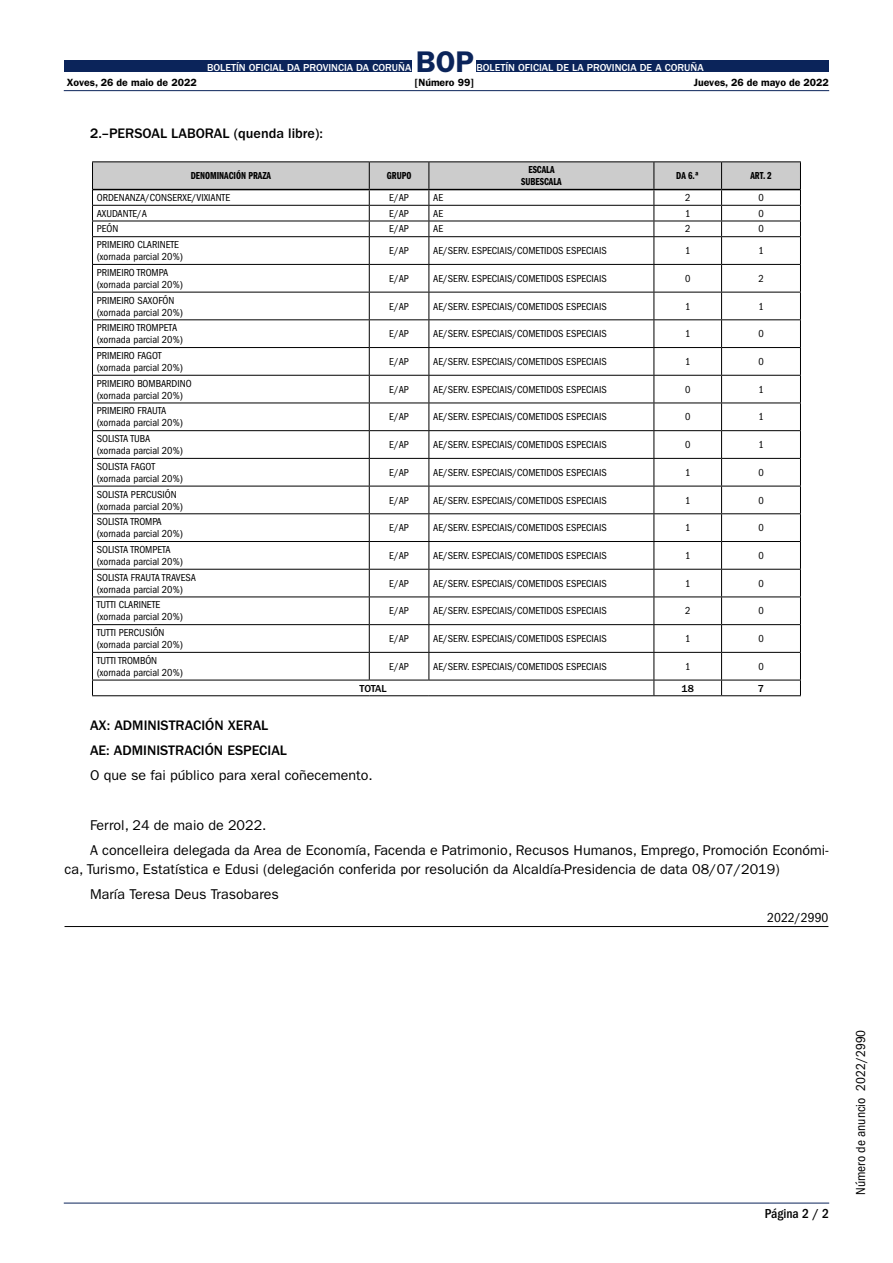
<style>
.page{position:relative;width:893px;height:1263px;background:#fff}
.page>*{position:absolute;margin:0;border:0;box-sizing:border-box;transform-origin:0 0}
.t1{font:600 30px "ITC Franklin Gothic Std";color:#0b245a}
.t2{font:14.25px/25px "ITC Franklin Gothic Std";color:#000}
.t3{font:500 14.25px/25px "ITC Franklin Gothic Std";color:#000}
.t4{font:condensed 13.5px "ITC Franklin Gothic Std";color:#000}
.t5{font:500 condensed 13.5px "ITC Franklin Gothic Std";color:#000}
.t6{font:condensed 10.5px/12px "ITC Franklin Gothic Std";color:#000}
.t7{font:500 10.5px "ITC Franklin Gothic Std";color:#fff}
.t8{font:600 10.5px "ITC Franklin Gothic Std";color:#000}
.t9{font:10.5px/12px "ITC Franklin Gothic Std Dm Cp";color:#000;text-align:center}
.t10{font:500 10.5px "ITC Franklin Gothic Std";letter-spacing:-.025em;color:#000}
</style>
<div class="page">
<div style="left:64px;top:60px;width:347px;height:12px;background:#0b245a"></div>
<div style="left:476px;top:60px;width:353px;height:12px;background:#0b245a"></div>
<hr style="left:64px;top:90px;width:765px;height:1px;background:#0b245a">
<hr style="left:64px;top:1203px;width:765px;height:1px;background:#0b245a">
<hr style="left:65px;top:926px;width:763px;height:1px;background:#000">
<hr style="left:92px;top:161px;width:277px;height:1px;background:#000">
<hr style="left:369px;top:161px;width:60px;height:1px;background:#000">
<hr style="left:429px;top:161px;width:225px;height:1px;background:#000">
<hr style="left:654px;top:161px;width:68px;height:1px;background:#000">
<hr style="left:722px;top:161px;width:79px;height:1px;background:#000">
<svg style="left:92px;top:162px;width:709px;height:533px"></svg>
<hr style="left:92px;top:695px;width:277px;height:1px;background:#000">
<hr style="left:369px;top:695px;width:60px;height:1px;background:#000">
<hr style="left:429px;top:695px;width:225px;height:1px;background:#000">
<hr style="left:654px;top:695px;width:68px;height:1px;background:#000">
<hr style="left:722px;top:695px;width:79px;height:1px;background:#000">
<hr style="left:93px;top:189px;width:276px;height:1px;background:#000">
<hr style="left:369px;top:189px;width:60px;height:1px;background:#000">
<hr style="left:429px;top:189px;width:225px;height:1px;background:#000">
<hr style="left:654px;top:189px;width:68px;height:1px;background:#000">
<hr style="left:722px;top:189px;width:78px;height:1px;background:#000">
<p class="t7" style="left:207px;top:62px;width:206px">BOLETÍN OFICIAL DA PROVINCIA DA CORUÑA</p>
<h1 class="t1" style="left:416px;top:44px;width:60px">BOP</h1>
<p class="t7" style="left:476px;top:62px;width:229px">BOLETÍN OFICIAL DE LA PROVINCIA DE A CORUÑA</p>
<p class="t8" style="left:67px;top:76px;width:131px">Xoves, 26 de maio de 2022</p>
<p class="t8" style="left:414px;top:76px;width:61px">[Número 99]</p>
<p class="t8" style="left:694px;top:76px;width:136px">Jueves, 26 de mayo de 2022</p>
<h2 class="t3" style="left:90px;top:121px;width:234px">2.–PERSOAL LABORAL (quenda libre):</h2>
<p class="t9" style="left:191px;top:170px;width:82px">DENOMINACIÓN PRAZA</p>
<p class="t9" style="left:387px;top:170px;width:26px">GRUPO</p>
<p class="t9" style="left:521px;top:164px;width:42px">ESCALA<br>SUBESCALA</p>
<p class="t9" style="left:676px;top:170px;width:24px">DA 6.ª</p>
<p class="t9" style="left:750px;top:170px;width:23px">ART. 2</p>
<p class="t6" style="left:97px;top:192px;width:135px">ORDENANZA/CONSERXE/VIXIANTE</p>
<p class="t6" style="left:389px;top:192px;width:21px">E/AP</p>
<p class="t6" style="left:433px;top:192px;width:12px">AE</p>
<p class="t6" style="left:685px;top:192px;width:7px">2</p>
<p class="t6" style="left:758px;top:192px;width:7px">0</p>
<p class="t6" style="left:97px;top:207px;width:52px">AXUDANTE/A</p>
<p class="t6" style="left:389px;top:207px;width:21px">E/AP</p>
<p class="t6" style="left:433px;top:207px;width:12px">AE</p>
<p class="t6" style="left:685px;top:207px;width:7px">1</p>
<p class="t6" style="left:758px;top:207px;width:7px">0</p>
<p class="t6" style="left:97px;top:223px;width:23px">PEÓN</p>
<p class="t6" style="left:389px;top:223px;width:21px">E/AP</p>
<p class="t6" style="left:433px;top:223px;width:12px">AE</p>
<p class="t6" style="left:685px;top:223px;width:7px">2</p>
<p class="t6" style="left:758px;top:223px;width:7px">0</p>
<p class="t6" style="left:97px;top:239px;width:88px">PRIMEIRO CLARINETE (xornada parcial 20%)</p>
<p class="t6" style="left:389px;top:245px;width:21px">E/AP</p>
<p class="t6" style="left:433px;top:245px;width:175px">AE/SERV. ESPECIAIS/COMETIDOS ESPECIAIS</p>
<p class="t6" style="left:685px;top:245px;width:7px">1</p>
<p class="t6" style="left:758px;top:245px;width:7px">1</p>
<p class="t6" style="left:97px;top:266px;width:88px">PRIMEIRO TROMPA (xornada parcial 20%)</p>
<p class="t6" style="left:389px;top:272px;width:21px">E/AP</p>
<p class="t6" style="left:433px;top:272px;width:175px">AE/SERV. ESPECIAIS/COMETIDOS ESPECIAIS</p>
<p class="t6" style="left:685px;top:272px;width:7px">0</p>
<p class="t6" style="left:758px;top:272px;width:7px">2</p>
<p class="t6" style="left:97px;top:294px;width:88px">PRIMEIRO SAXOFÓN (xornada parcial 20%)</p>
<p class="t6" style="left:389px;top:300px;width:21px">E/AP</p>
<p class="t6" style="left:433px;top:300px;width:175px">AE/SERV. ESPECIAIS/COMETIDOS ESPECIAIS</p>
<p class="t6" style="left:685px;top:300px;width:7px">1</p>
<p class="t6" style="left:758px;top:300px;width:7px">1</p>
<p class="t6" style="left:97px;top:322px;width:88px">PRIMEIRO TROMPETA (xornada parcial 20%)</p>
<p class="t6" style="left:389px;top:328px;width:21px">E/AP</p>
<p class="t6" style="left:433px;top:328px;width:175px">AE/SERV. ESPECIAIS/COMETIDOS ESPECIAIS</p>
<p class="t6" style="left:685px;top:328px;width:7px">1</p>
<p class="t6" style="left:758px;top:328px;width:7px">0</p>
<p class="t6" style="left:97px;top:350px;width:88px">PRIMEIRO FAGOT (xornada parcial 20%)</p>
<p class="t6" style="left:389px;top:356px;width:21px">E/AP</p>
<p class="t6" style="left:433px;top:356px;width:175px">AE/SERV. ESPECIAIS/COMETIDOS ESPECIAIS</p>
<p class="t6" style="left:685px;top:356px;width:7px">1</p>
<p class="t6" style="left:758px;top:356px;width:7px">0</p>
<p class="t6" style="left:97px;top:377px;width:96px">PRIMEIRO BOMBARDINO (xornada parcial 20%)</p>
<p class="t6" style="left:389px;top:383px;width:21px">E/AP</p>
<p class="t6" style="left:433px;top:383px;width:175px">AE/SERV. ESPECIAIS/COMETIDOS ESPECIAIS</p>
<p class="t6" style="left:685px;top:383px;width:7px">0</p>
<p class="t6" style="left:758px;top:383px;width:7px">1</p>
<p class="t6" style="left:97px;top:405px;width:88px">PRIMEIRO FRAUTA (xornada parcial 20%)</p>
<p class="t6" style="left:389px;top:411px;width:21px">E/AP</p>
<p class="t6" style="left:433px;top:411px;width:175px">AE/SERV. ESPECIAIS/COMETIDOS ESPECIAIS</p>
<p class="t6" style="left:685px;top:411px;width:7px">0</p>
<p class="t6" style="left:758px;top:411px;width:7px">1</p>
<p class="t6" style="left:97px;top:433px;width:88px">SOLISTA TUBA (xornada parcial 20%)</p>
<p class="t6" style="left:389px;top:439px;width:21px">E/AP</p>
<p class="t6" style="left:433px;top:439px;width:175px">AE/SERV. ESPECIAIS/COMETIDOS ESPECIAIS</p>
<p class="t6" style="left:685px;top:439px;width:7px">0</p>
<p class="t6" style="left:758px;top:439px;width:7px">1</p>
<p class="t6" style="left:97px;top:460px;width:88px">SOLISTA FAGOT (xornada parcial 20%)</p>
<p class="t6" style="left:389px;top:466px;width:21px">E/AP</p>
<p class="t6" style="left:433px;top:466px;width:175px">AE/SERV. ESPECIAIS/COMETIDOS ESPECIAIS</p>
<p class="t6" style="left:685px;top:466px;width:7px">1</p>
<p class="t6" style="left:758px;top:466px;width:7px">0</p>
<p class="t6" style="left:97px;top:488px;width:88px">SOLISTA PERCUSIÓN (xornada parcial 20%)</p>
<p class="t6" style="left:389px;top:494px;width:21px">E/AP</p>
<p class="t6" style="left:433px;top:494px;width:175px">AE/SERV. ESPECIAIS/COMETIDOS ESPECIAIS</p>
<p class="t6" style="left:685px;top:494px;width:7px">1</p>
<p class="t6" style="left:758px;top:494px;width:7px">0</p>
<p class="t6" style="left:97px;top:516px;width:88px">SOLISTA TROMPA (xornada parcial 20%)</p>
<p class="t6" style="left:389px;top:522px;width:21px">E/AP</p>
<p class="t6" style="left:433px;top:522px;width:175px">AE/SERV. ESPECIAIS/COMETIDOS ESPECIAIS</p>
<p class="t6" style="left:685px;top:522px;width:7px">1</p>
<p class="t6" style="left:758px;top:522px;width:7px">0</p>
<p class="t6" style="left:97px;top:544px;width:88px">SOLISTA TROMPETA (xornada parcial 20%)</p>
<p class="t6" style="left:389px;top:550px;width:21px">E/AP</p>
<p class="t6" style="left:433px;top:550px;width:175px">AE/SERV. ESPECIAIS/COMETIDOS ESPECIAIS</p>
<p class="t6" style="left:685px;top:550px;width:7px">1</p>
<p class="t6" style="left:758px;top:550px;width:7px">0</p>
<p class="t6" style="left:97px;top:571px;width:101px">SOLISTA FRAUTA TRAVESA (xornada parcial 20%)</p>
<p class="t6" style="left:389px;top:577px;width:21px">E/AP</p>
<p class="t6" style="left:433px;top:577px;width:175px">AE/SERV. ESPECIAIS/COMETIDOS ESPECIAIS</p>
<p class="t6" style="left:685px;top:577px;width:7px">1</p>
<p class="t6" style="left:758px;top:577px;width:7px">0</p>
<p class="t6" style="left:97px;top:599px;width:88px">TUTTI CLARINETE (xornada parcial 20%)</p>
<p class="t6" style="left:389px;top:605px;width:21px">E/AP</p>
<p class="t6" style="left:433px;top:605px;width:175px">AE/SERV. ESPECIAIS/COMETIDOS ESPECIAIS</p>
<p class="t6" style="left:685px;top:605px;width:7px">2</p>
<p class="t6" style="left:758px;top:605px;width:7px">0</p>
<p class="t6" style="left:97px;top:627px;width:88px">TUTTI PERCUSIÓN (xornada parcial 20%)</p>
<p class="t6" style="left:389px;top:633px;width:21px">E/AP</p>
<p class="t6" style="left:433px;top:633px;width:175px">AE/SERV. ESPECIAIS/COMETIDOS ESPECIAIS</p>
<p class="t6" style="left:685px;top:633px;width:7px">1</p>
<p class="t6" style="left:758px;top:633px;width:7px">0</p>
<p class="t6" style="left:97px;top:654px;width:88px">TUTTI TROMBÓN (xornada parcial 20%)</p>
<p class="t6" style="left:389px;top:660px;width:21px">E/AP</p>
<p class="t6" style="left:433px;top:660px;width:175px">AE/SERV. ESPECIAIS/COMETIDOS ESPECIAIS</p>
<p class="t6" style="left:685px;top:660px;width:7px">1</p>
<p class="t6" style="left:758px;top:660px;width:7px">0</p>
<p class="t10" style="left:360px;top:682px;width:29px">TOTAL</p>
<p class="t10" style="left:682px;top:682px;width:14px">18</p>
<p class="t10" style="left:758px;top:682px;width:8px">7</p>
<h2 class="t3" style="left:90px;top:713px;width:199px">AX: ADMINISTRACIÓN XERAL<br>AE: ADMINISTRACIÓN ESPECIAL</h2>
<h2 class="t2" style="left:90px;top:763px;width:284px">O que se fai público para xeral coñecemento.</h2>
<h2 class="t2" style="left:90px;top:813px;width:740px">Ferrol, 24 de maio de 2022.<br>A concelleira delegada da Area de Economía, Facenda e Patrimonio, Recusos Humanos, Emprego, Promoción Económi-</h2>
<h2 class="t2" style="left:90px;top:857px;width:691px;text-indent:-26px">ca, Turismo, Estatística e Edusi (delegación conferida por resolución da Alcaldía-Presidencia de data 08/07/2019)<br>María Teresa Deus Trasobares</h2>
<p class="t4" style="left:767px;top:910px;width:63px">2022/2990</p>
<p class="t5" style="left:765px;top:1206px;width:66px">Página 2 / 2</p>
<p class="t4" style="left:853px;top:1195px;width:167px;rotate:-90deg">Número de anuncio 2022/2990</p>
</div>
